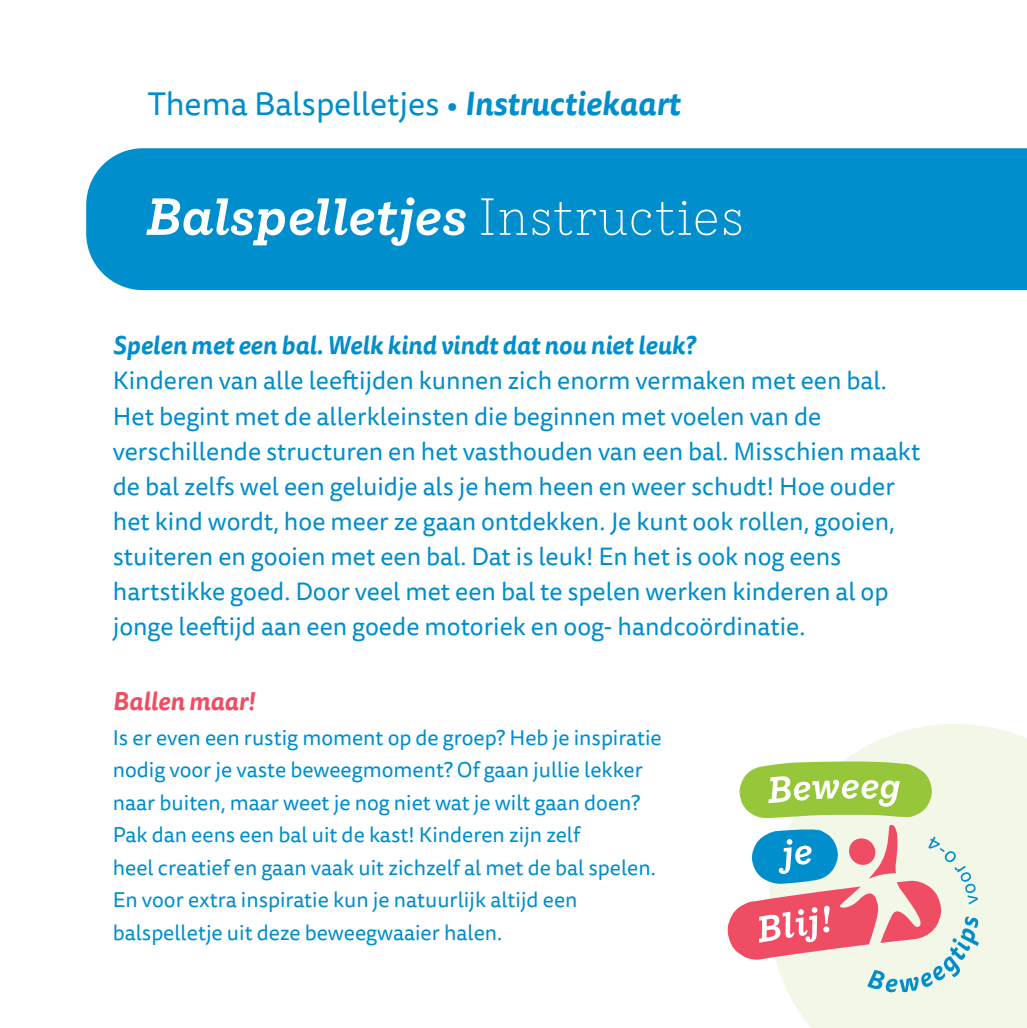
<style>
.page{position:relative;width:1027px;height:1028px;background:#fff}
.page>*{position:absolute;margin:0;border:0;box-sizing:border-box;transform-origin:0 0}
.t1{font:italic 600 50px "Ivy Style TW";letter-spacing:-.01em;color:#fff}
.t2{font:32.5px "Tisa Sans Pro";color:#008ecc}
.t3{font:25px/35px "Tisa Sans Pro";color:#008ecc}
.t4{font:italic 700 25px "Tisa Sans Pro";color:#008ecc}
.t5{font:italic 700 25px "Tisa Sans Pro";color:#ef4d63}
.t6{font:21.25px/32.5px "Tisa Sans Pro";color:#008ecc}
.s1{font-weight:700;font-style:italic}
.s2{font-weight:100;font-style:normal}
</style>
<div class="page">
<svg style="left:788px;top:724px;width:238px;height:303px;fill:#f2f7e8"></svg>
<svg style="left:727px;top:761px;width:251px;height:231px"></svg>
<div style="left:86px;top:148px;width:940px;height:142px;background:#008ecc"></div>
<h2 class="t2" style="left:147px;top:82px;width:534px">Thema Balspelletjes • <span class="s1">Instructiekaart</span></h2>
<h1 class="t1" style="left:145px;top:178px;width:601px">Balspelletjes <span class="s2">Instructies</span></h1>
<p class="t4" style="left:113px;top:327px;width:583px">Spelen met een bal. Welk kind vindt dat nou niet leuk?</p>
<p class="t3" style="left:113px;top:364px;width:809px">Kinderen van alle leeftijden kunnen zich enorm vermaken met een bal.<br>Het begint met de allerkleinsten die beginnen met voelen van de verschillende structuren en het vasthouden van een bal. Misschien maakt de bal zelfs wel een geluidje als je hem heen en weer schudt! Hoe ouder het kind wordt, hoe meer ze gaan ontdekken. Je kunt ook rollen, gooien, stuiteren en gooien met een bal. Dat is leuk! En het is ook nog eens hartstikke goed. Door veel met een bal te spelen werken kinderen al op jonge leeftijd aan een goede motoriek en oog- handcoördinatie.</p>
<p class="t5" style="left:113px;top:682px;width:144px">Ballen maar!</p>
<p class="t6" style="left:113px;top:721px;width:550px">Is er even een rustig moment op de groep? Heb je inspiratie nodig voor je vaste beweegmoment? Of gaan jullie lekker naar buiten, maar weet je nog niet wat je wilt gaan doen?<br>Pak dan eens een bal uit de kast! Kinderen zij n zelf<br>heel creatief en gaan vaak uit zichzelf al met de bal spelen.<br>En voor extra inspiratie kun je natuurlij k altijd een balspelletje uit deze beweegwaaier halen.</p>
</div>
